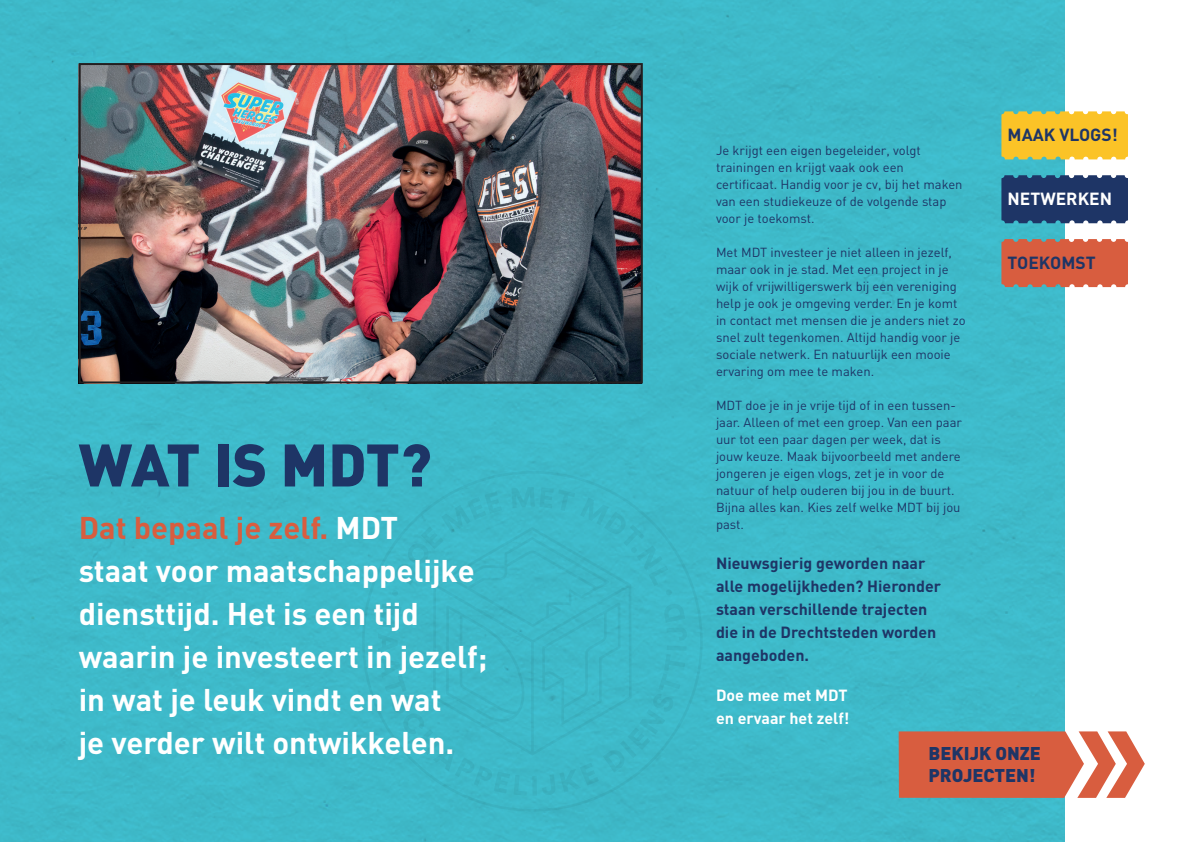
<style>
.page{position:relative;width:1191px;height:842px;background:#fff}
.page>*{position:absolute;margin:0;border:0;box-sizing:border-box;transform-origin:0 0}
.t1{font:900 59px "DIN";letter-spacing:-.02em;color:#1e3566}
.t2{font:700 31px/43px "DIN";color:#fff}
.t3{font:900 18.3px/21.9px "DIN";color:#1e3566}
.t4{font:700 17.4px "DIN";color:#1e3566}
.t5{font:700 17.4px "DIN";color:#fff}
.t6{font:700 16px/23px "DIN";color:#1e3566}
.t7{font:700 16px/23px "DIN";color:#fff}
.t8{font:13px/17px "DIN";color:#1e3566}
.s1{color:#d85d3f}
</style>
<div class="page">
<div style="left:0;top:0;width:1064px;height:842px;background:#3ebac9"></div>
<img style="left:82px;top:66px;width:558px;height:314px">
<svg style="left:898px;top:731px;width:246px;height:67px;background:#db735a"></svg>
<div style="left:1001px;top:111px;width:127px;height:48px;background:#fbc327"></div>
<div style="left:1001px;top:175px;width:127px;height:48px;background:#1e3566"></div>
<div style="left:1001px;top:239px;width:127px;height:48px;background:#d85d3f"></div>
<div style="left:79px;top:63px;width:564px;height:320px;border:2px solid #231f20"></div>
<svg style="left:362px;top:471px;width:340px;height:340px"></svg>
<svg style="left:378px;top:487px;width:309px;height:309px"></svg>
<h1 class="t1" style="left:79px;top:426px;width:354px">WAT IS MDT?</h1>
<h2 class="t2" style="left:79px;top:505px;width:410px"><span class="s1">Dat bepaal je zelf.</span> MDT<br>staat voor maatschappelijke diensttijd. Het is een tijd waarin je investeert in jezelf; in wat je leuk vindt en wat<br>je verder wilt ontwikkelen.</h2>
<h3 class="t4" style="left:1007px;top:124px;width:112px">MAAK VLOGS!</h3>
<p class="t8" style="left:716px;top:142px;width:248px">Je krijgt een eigen begeleider, volgt trainingen en krijgt vaak ook een certificaat. Handig voor je cv, bij het maken van een studiekeuze of de volgende stap voor je toekomst.</p>
<p class="t8" style="left:716px;top:244px;width:251px">Met MDT investeer je niet alleen in jezelf, maar ook in je stad. Met een project in je wijk of vrijwilligerswerk bij een vereniging help je ook je omgeving verder. En je komt in contact met mensen die je anders niet zo snel zult tegenkomen. Altijd handig voor je sociale netwerk. En natuurlijk een mooie ervaring om mee te maken.</p>
<p class="t8" style="left:716px;top:397px;width:247px">MDT doe je in je vrije tijd of in een tussen&shy;jaar. Alleen of met een groep. Van een paar uur tot een paar dagen per week, dat is jouw keuze. Maak bijvoorbeeld met andere jongeren je eigen vlogs, zet je in voor de natuur of help ouderen bij jou in de buurt.<br>Bijna alles kan. Kies zelf welke MDT bij jou past.</p>
<p class="t6" style="left:716px;top:551px;width:226px">Nieuwsgierig geworden naar alle mogelijkheden? Hieronder staan verschillende trajecten die in de Drechtsteden worden aangeboden.</p>
<p class="t7" style="left:716px;top:683px;width:135px">Doe mee met MDT en ervaar het zelf!</p>
<h3 class="t3" style="left:928px;top:741px;width:114px">BEKIJK ONZE<br>PROJECTEN!</h3>
<h3 class="t5" style="left:1007px;top:188px;width:106px">NETWERKEN</h3>
<h3 class="t4" style="left:1007px;top:251px;width:90px">TOEKOMST</h3>
</div>
